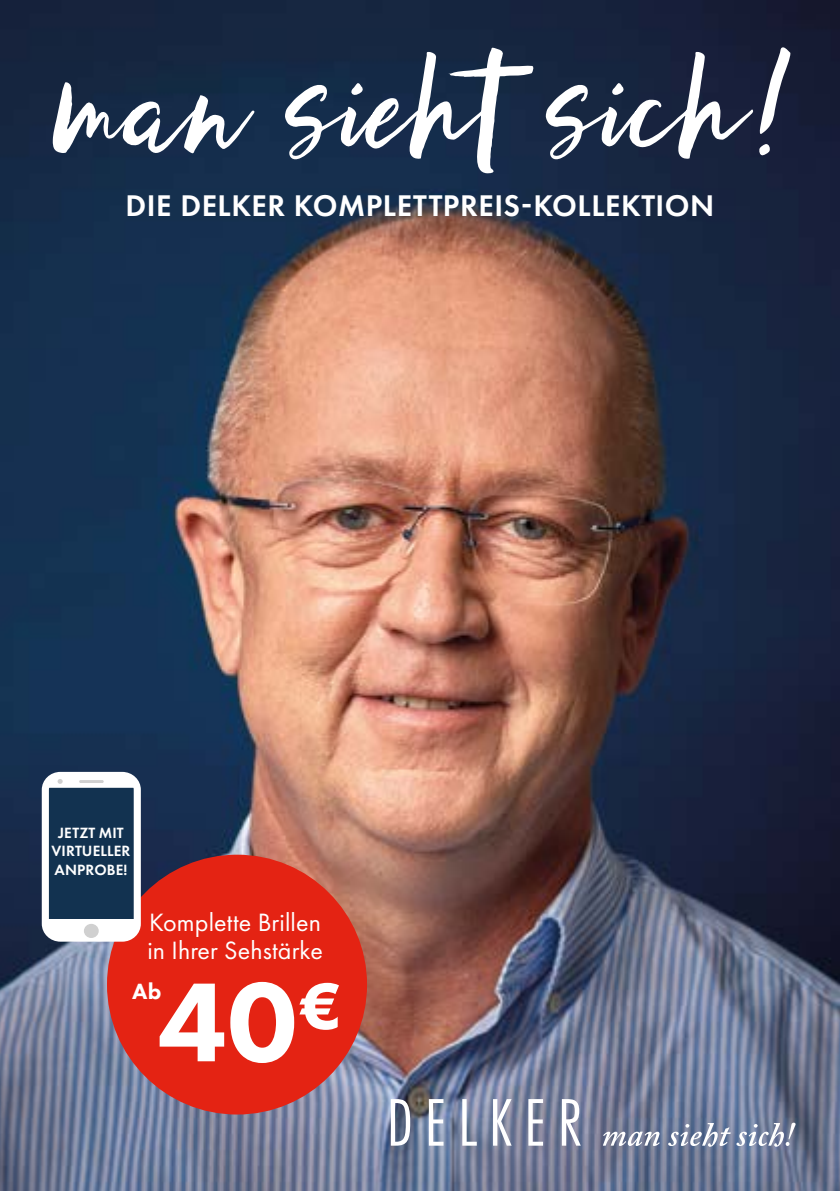
<style>
.page{position:relative;width:840px;height:1191px;background:#fff}
.page>*{position:absolute;margin:0;border:0;box-sizing:border-box;transform-origin:0 0}
.t1{font:800 116.4px "Futura PT";color:#fff}
.t2{font:600 31px "Futura PT";letter-spacing:.015em;color:#fff}
.t3{font:26px/28px "Futura PT";letter-spacing:.005em;color:#fff}
.t4{font:700 26px "Futura PT";color:#fff}
.t5{font:700 24.2px "Futura PT";color:#fff}
.t6{font:800 22.8px "Futura PT";color:#fff}
.t7{font:600 15.4px/18.4px "Futura PT";letter-spacing:.01em;color:#fff;text-align:center}
</style>
<div class="page">
<img style="left:0;top:0;width:839px;height:1191px">
<svg style="left:390px;top:1099px;width:190px;height:46px"></svg>
<svg style="left:602px;top:1122px;width:193px;height:24px"></svg>
<div style="left:107px;top:854px;width:260px;height:260px;background:#e42313;border-radius:50%"></div>
<svg style="left:42px;top:772px;width:99px;height:169px"></svg>
<svg style="left:53px;top:47px;width:737px;height:126px;fill:#172a46"></svg>
<p class="t2" style="left:126px;top:187px;width:590px">DIE DELKER KOMPLETTPREIS-KOLLEKTION</p>
<p class="t7" style="left:51px;top:823px;width:80px">JETZT MIT<br>VIRTUELLER<br>ANPROBE!</p>
<p class="t3" style="left:147px;top:908px;width:177px">Komplette Brillen in Ihrer Sehstärke</p>
<h1 class="t1" style="left:157px;top:949px;width:185px">40<sup>€</sup></h1>
<p class="t6" style="left:132px;top:977px;width:31px">Ab</p>
<p class="t4" style="left:150px;top:976px;width:36px">Ab</p>
<p class="t5" style="left:170px;top:991px;width:34px">Ab</p>
</div>
